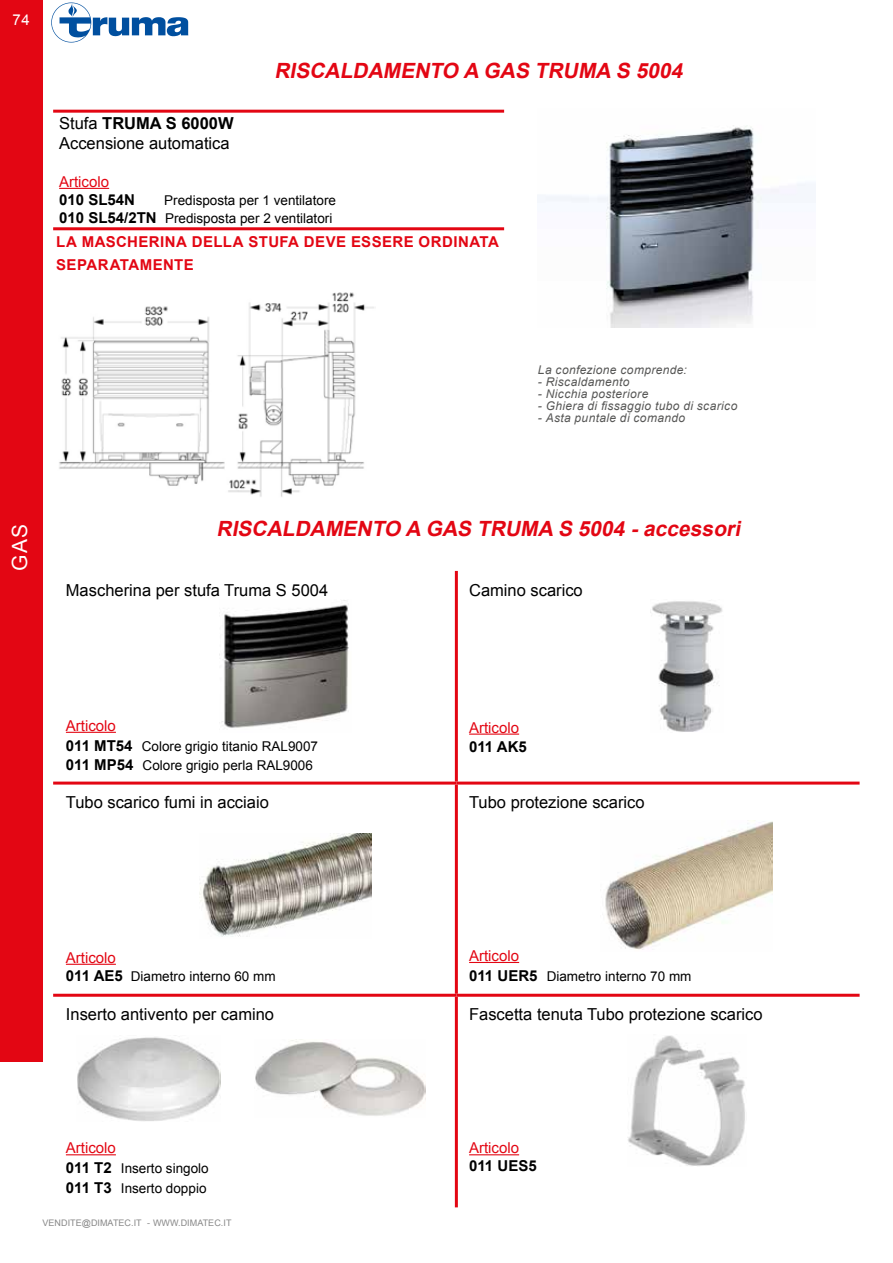
<style>
.page{position:relative;width:893px;height:1263px;background:#fff}
.page>*{position:absolute;margin:0;border:0;box-sizing:border-box;transform-origin:0 0}
.t1{font:italic 700 21px "Arial";color:#e30613}
.t2{font:21px "Arial";color:#fff}
.t3{font:16.5px/19.8px "Arial";color:#000}
.t4{font:15px "Arial";color:#e30613}
.t5{font:700 15px/23.2px "Arial";letter-spacing:.03em;color:#e30613}
.t6{font:700 15px "Arial";color:#000}
.t7{font:15px "Arial";color:#fff}
.t8{font:13.5px/19.8px "Arial";color:#000}
.t9{font:italic 12px "Arial";letter-spacing:.035em;color:#575756}
.t10{font:9px "Arial";letter-spacing:.005em;color:#878787}
.s1{font-weight:700}
.s2{font-weight:700;font-size:15px}
</style>
<div class="page">
<div style="left:0;top:0;width:43px;height:43px;background:#e30613"></div>
<div style="left:0;top:41px;width:43px;height:1021px;background:#e30613"></div>
<svg style="left:51px;top:3px;width:137px;height:40px"></svg>
<img style="left:538px;top:125px;width:278px;height:203px">
<img style="left:59px;top:292px;width:315px;height:205px">
<hr style="left:53px;top:110px;width:451px;height:3px;background:#e30613">
<hr style="left:53px;top:227px;width:451px;height:3px;background:#e30613">
<hr style="left:59px;top:188px;width:50px;height:1px;background:#e30613">
<hr style="left:455px;top:571px;width:3px;height:210px;background:#e30613">
<hr style="left:53px;top:781px;width:403px;height:3px;background:#e30613">
<hr style="left:456px;top:781px;width:404px;height:3px;background:#e30613">
<hr style="left:455px;top:784px;width:3px;height:210px;background:#e30613">
<hr style="left:53px;top:994px;width:403px;height:3px;background:#e30613">
<hr style="left:456px;top:994px;width:404px;height:3px;background:#e30613">
<hr style="left:455px;top:997px;width:3px;height:210px;background:#e30613">
<hr style="left:66px;top:732px;width:50px;height:1px;background:#e30613">
<hr style="left:469px;top:733px;width:50px;height:2px;background:#e30613">
<hr style="left:66px;top:964px;width:50px;height:1px;background:#e30613">
<hr style="left:469px;top:962px;width:50px;height:1px;background:#e30613">
<hr style="left:66px;top:1154px;width:50px;height:1px;background:#e30613">
<hr style="left:469px;top:1154px;width:50px;height:1px;background:#e30613">
<img style="left:221px;top:600px;width:128px;height:128px">
<img style="left:650px;top:601px;width:73px;height:131px">
<img style="left:200px;top:834px;width:172px;height:103px">
<img style="left:605px;top:821px;width:168px;height:129px">
<img style="left:628px;top:1035px;width:117px;height:131px">
<img style="left:77px;top:1037px;width:143px;height:84px">
<img style="left:255px;top:1040px;width:171px;height:76px">
<p class="t7" style="left:13px;top:9px;width:19px">74</p>
<h1 class="t1" style="left:274px;top:57px;width:415px">RISCALDAMENTO A GAS TRUMA S 5004</h1>
<p class="t3" style="left:59px;top:114px;width:176px">Stufa <span class="s1">TRUMA S 6000W<br></span>Accensione automatica</p>
<p class="t4" style="left:59px;top:172px;width:52px">Articolo</p>
<p class="t6" style="left:59px;top:189px;width:77px">010 SL54N</p>
<p class="t8" style="left:59px;top:191px;width:278px;line-height:18px;text-align:right">Predisposta per 1 ventilatore<br><span class="s2">010 SL54/2TN</span> Predisposta per 2 ventilatori</p>
<p class="t5" style="left:56px;top:231px;width:444px">LA MASCHERINA DELLA STUFA DEVE ESSERE ORDINATA<br>SEPARATAMENTE</p>
<p class="t9" style="left:538px;top:362px;width:151px">La confezione comprende:</p>
<p class="t9" style="left:538px;top:374px;width:93px">- Riscaldamento</p>
<p class="t9" style="left:538px;top:386px;width:112px">- Nicchia posteriore</p>
<p class="t9" style="left:538px;top:398px;width:201px">- Ghiera di fissaggio tubo di scarico</p>
<p class="t9" style="left:538px;top:410px;width:149px">- Asta puntale di comando</p>
<h1 class="t2" style="left:6px;top:571px;width:48px;rotate:-90deg">GAS</h1>
<h1 class="t1" style="left:217px;top:514px;width:530px">RISCALDAMENTO A GAS TRUMA S 5004 -accessori</h1>
<p class="t3" style="left:66px;top:580px;width:264px">Mascherina per stufa Truma S 5004</p>
<p class="t3" style="left:469px;top:580px;width:115px">Camino scarico</p>
<p class="t4" style="left:66px;top:716px;width:52px">Articolo</p>
<p class="t8" style="left:66px;top:736px;width:254px"><span class="s2">011 MT54</span> Colore grigio titanio RAL9007<br><span class="s2">011 MP54</span> Colore grigio perla RAL9006</p>
<p class="t3" style="left:66px;top:792px;width:204px">Tubo scarico fumi in acciaio</p>
<p class="t4" style="left:469px;top:717px;width:52px">Articolo</p>
<p class="t6" style="left:469px;top:737px;width:59px">011 AK5</p>
<p class="t3" style="left:469px;top:792px;width:177px">Tubo protezione scarico</p>
<p class="t4" style="left:66px;top:947px;width:52px">Articolo</p>
<p class="t8" style="left:66px;top:966px;width:211px"><span class="s2">011 AE5</span> Diametro interno 60 mm</p>
<p class="t4" style="left:469px;top:946px;width:52px">Articolo</p>
<p class="t8" style="left:469px;top:966px;width:224px"><span class="s2">011 UER5</span> Diametro interno 70 mm</p>
<p class="t3" style="left:66px;top:1004px;width:210px">Inserto antivento per camino</p>
<p class="t3" style="left:469px;top:1004px;width:295px">Fascetta tenuta Tubo protezione scarico</p>
<p class="t4" style="left:66px;top:1138px;width:52px">Articolo</p>
<p class="t8" style="left:66px;top:1158px;width:144px"><span class="s2">011 T2</span> Inserto singolo<br><span class="s2">011 T3</span> Inserto doppio</p>
<p class="t4" style="left:469px;top:1138px;width:52px">Articolo</p>
<p class="t6" style="left:469px;top:1156px;width:69px">011 UES5</p>
<p class="t10" style="left:43px;top:1217px;width:190px">VENDITE@DIMATEC.IT - WWW.DIMATEC.IT</p>
</div>
